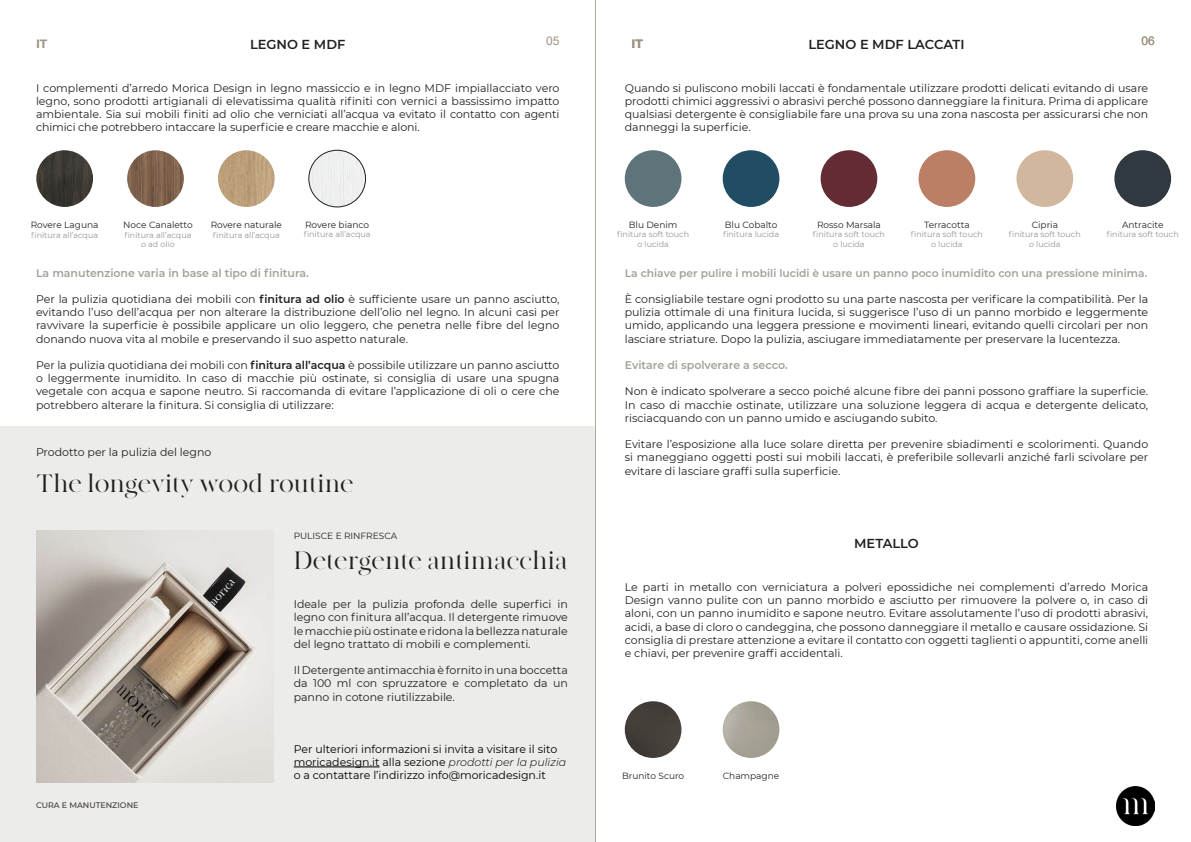
<style>
.page{position:relative;width:1191px;height:842px;background:#fff}
.page>*{position:absolute;margin:0;border:0;box-sizing:border-box;transform-origin:0 0}
.t1{font:25px "MADE Canvas";color:#231f20}
.t2{font:600 13px "Montserrat";color:#231f20}
.t3{font:12px "Arial";color:#9e9482}
.t4{font:700 12px "Montserrat";color:#9e9482}
.t5{font:11px/13.2px "Montserrat";color:#231f20;text-align:justify}
.t6{font:11px/13.2px "Montserrat";color:#000}
.t7{font:600 11px "Montserrat";color:#a3a199}
.t8{font:600 10.7px "Montserrat";color:#a3a199}
.t9{font:9px "Montserrat";color:#231f20}
.t10{font:8px/9.6px "Montserrat";color:#939598;text-align:center}
.t11{font:500 8px "Montserrat";color:#231f20}
.s1{font-weight:600}
.s2{font-weight:300;font-style:italic}
</style>
<div class="page">
<img style="left:1116px;top:786px;width:39px;height:39px">
<div style="left:0;top:426px;width:595px;height:416px;background:#ececeb"></div>
<img style="left:218px;top:150px;width:57px;height:57px;border-radius:28px">
<img style="left:309px;top:150px;width:56px;height:57px;border-radius:28px">
<div style="left:309px;top:150px;width:57px;height:57px;border:1px solid #231f20;border-radius:50%"></div>
<img style="left:36px;top:150px;width:57px;height:57px;border-radius:28px">
<img style="left:127px;top:150px;width:57px;height:57px;border-radius:28px">
<hr style="left:595px;top:0;width:1px;height:842px;background:#afa9a0">
<img style="left:36px;top:530px;width:237px;height:252px">
<hr style="left:294px;top:767px;width:85px;height:1px;background:#000">
<div style="left:625px;top:150px;width:56px;height:57px;background:#5e737a;border-radius:28px"></div>
<div style="left:820px;top:150px;width:57px;height:57px;background:#632b33;border-radius:50%"></div>
<div style="left:1016px;top:150px;width:57px;height:57px;background:#d1b79e;border-radius:50%"></div>
<div style="left:1114px;top:150px;width:57px;height:57px;background:#2f393f;border-radius:50%"></div>
<div style="left:918px;top:150px;width:57px;height:57px;background:#ba7f64;border-radius:50%"></div>
<div style="left:722px;top:150px;width:57px;height:57px;background:#204d64;border-radius:50%"></div>
<div style="left:625px;top:701px;width:56px;height:57px;background:#443f39;border-radius:28px"></div>
<img style="left:722px;top:701px;width:57px;height:57px;border-radius:28px">
<p class="t2" style="left:250px;top:35px;width:97px">LEGNO E MDF</p>
<p class="t3" style="left:546px;top:32px;width:15px">05</p>
<p class="t5" style="left:36px;top:81px;width:525px">I complementi d’arredo Morica Design in legno massiccio e in legno MDF impiallacciato vero legno, sono prodotti artigianali di elevatissima qualità rifiniti con vernici a bassissimo impatto ambientale. Sia sui mobili finiti ad olio che verniciati all’acqua va evitato il contatto con agenti chimici che potrebbero intaccare la superficie e creare macchie e aloni.</p>
<p class="t4" style="left:36px;top:35px;width:13px">IT</p>
<p class="t9" style="left:31px;top:219px;width:69px">Rovere Laguna</p>
<p class="t10" style="left:31px;top:230px;width:68px">finitura all’acqua</p>
<p class="t9" style="left:123px;top:219px;width:71px">Noce Canaletto</p>
<p class="t10" style="left:124px;top:230px;width:68px">finitura all’acqua o ad olio</p>
<p class="t9" style="left:211px;top:219px;width:73px">Rovere naturale</p>
<p class="t10" style="left:213px;top:230px;width:68px">finitura all’acqua</p>
<p class="t9" style="left:305px;top:218px;width:66px">Rovere bianco</p>
<p class="t10" style="left:304px;top:229px;width:68px">finitura all’acqua</p>
<p class="t7" style="left:36px;top:265px;width:274px">La manutenzione varia in base al tipo di finitura.</p>
<p class="t5" style="left:36px;top:292px;width:525px">Per la pulizia quotidiana dei mobili con <span class="s1">finitura ad olio</span> è sufficiente usare un panno asciutto, evitando l’uso dell’acqua per non alterare la distribuzione dell’olio nel legno. In alcuni casi per ravvivare la superficie è possibile applicare un olio leggero, che penetra nelle fibre del legno donando nuova vita al mobile e preservando il suo aspetto naturale.</p>
<p class="t5" style="left:36px;top:358px;width:525px">Per la pulizia quotidiana dei mobili con <span class="s1">finitura all’acqua</span> è possibile utilizzare un panno asciutto o leggermente inumidito. In caso di macchie più ostinate, si consiglia di usare una spugna vegetale con acqua e sapone neutro. Si raccomanda di evitare l’applicazione di oli o cere che potrebbero alterare la finitura. Si consiglia di utilizzare:</p>
<p class="t5" style="left:36px;top:445px;width:177px">Prodotto per la pulizia del legno</p>
<h1 class="t1" style="left:36px;top:470px;width:319px">The longevity wood routine</h1>
<p class="t9" style="left:294px;top:529px;width:105px">PULISCE E RINFRESCA</p>
<h1 class="t1" style="left:294px;top:547px;width:275px">Detergente antimacchia</h1>
<p class="t5" style="left:294px;top:597px;width:276px">Ideale per la pulizia profonda delle superfici in legno con finitura all’acqua. Il detergente rimuove le macchie più ostinate e ridona la bellezza naturale del legno trattato di mobili e complementi.</p>
<p class="t5" style="left:294px;top:663px;width:276px">Il Detergente antimacchia è fornito in una boccetta da 100 ml con spruzzatore e completato da un panno in cotone riutilizzabile.</p>
<p class="t11" style="left:36px;top:800px;width:104px">CURA E MANUTENZIONE</p>
<p class="t6" style="left:294px;top:742px;width:274px">Per ulteriori informazioni si invita a visitare il sito moricadesign.it alla sezione <span class="s2">prodotti per la pulizia </span>o a contattare l’indirizzo info@moricadesign.it</p>
<p class="t2" style="left:808px;top:35px;width:158px">LEGNO E MDF LACCATI</p>
<p class="t3" style="left:1141px;top:32px;width:15px">06</p>
<p class="t5" style="left:625px;top:81px;width:525px">Quando si puliscono mobili laccati è fondamentale utilizzare prodotti delicati evitando di usare prodotti chimici aggressivi o abrasivi perché possono danneggiare la finitura. Prima di applicare qualsiasi detergente è consigliabile fare una prova su una zona nascosta per assicurarsi che non danneggi la superficie.</p>
<p class="t4" style="left:631px;top:35px;width:13px">IT</p>
<p class="t9" style="left:629px;top:218px;width:50px">Blu Denim</p>
<p class="t10" style="left:617px;top:229px;width:73px">finitura soft touch o lucida</p>
<p class="t9" style="left:725px;top:218px;width:54px">Blu Cobalto</p>
<p class="t10" style="left:723px;top:229px;width:57px">finitura lucida</p>
<p class="t9" style="left:817px;top:218px;width:65px">Rosso Marsala</p>
<p class="t10" style="left:813px;top:229px;width:73px">finitura soft touch o lucida</p>
<p class="t9" style="left:924px;top:218px;width:47px">Terracotta</p>
<p class="t10" style="left:911px;top:229px;width:73px">finitura soft touch o lucida</p>
<p class="t9" style="left:1031px;top:218px;width:28px">Cipria</p>
<p class="t10" style="left:1008px;top:229px;width:73px">finitura soft touch o lucida</p>
<p class="t9" style="left:1122px;top:218px;width:43px">Antracite</p>
<p class="t10" style="left:1106px;top:229px;width:73px">finitura soft touch</p>
<p class="t8" style="left:625px;top:265px;width:524px">La chiave per pulire i mobili lucidi è usare un panno poco inumidito con una pressione minima.</p>
<p class="t5" style="left:625px;top:292px;width:525px">È consigliabile testare ogni prodotto su una parte nascosta per verificare la compatibilità. Per la pulizia ottimale di una finitura lucida, si suggerisce l’uso di un panno morbido e leggermente umido, applicando una leggera pressione e movimenti lineari, evitando quelli circolari per non lasciare striature. Dopo la pulizia, asciugare immediatamente per preservare la lucentezza.</p>
<p class="t7" style="left:625px;top:357px;width:164px">Evitare di spolverare a secco.</p>
<p class="t5" style="left:625px;top:384px;width:525px">Non è indicato spolverare a secco poiché alcune fibre dei panni possono graffiare la superficie.<br>In caso di macchie ostinate, utilizzare una soluzione leggera di acqua e detergente delicato, risciacquando con un panno umido e asciugando subito.</p>
<p class="t5" style="left:625px;top:437px;width:525px">Evitare l’esposizione alla luce solare diretta per prevenire sbiadimenti e scolorimenti. Quando si maneggiano oggetti posti sui mobili laccati, è preferibile sollevarli anziché farli scivolare per evitare di lasciare graffi sulla superficie.</p>
<p class="t2" style="left:854px;top:534px;width:66px">METALLO</p>
<p class="t5" style="left:625px;top:580px;width:525px">Le parti in metallo con verniciatura a polveri epossidiche nei complementi d’arredo Morica Design vanno pulite con un panno morbido e asciutto per rimuovere la polvere o, in caso di aloni, con un panno inumidito e sapone neutro. Evitare assolutamente l’uso di prodotti abrasivi, acidi, a base di cloro o candeggina, che possono danneggiare il metallo e causare ossidazione. Si consiglia di prestare attenzione a evitare il contatto con oggetti taglienti o appuntiti, come anelli e chiavi, per prevenire graffi accidentali.</p>
<p class="t9" style="left:622px;top:770px;width:64px">Brunito Scuro</p>
<p class="t9" style="left:723px;top:770px;width:58px">Champagne</p>
</div>
